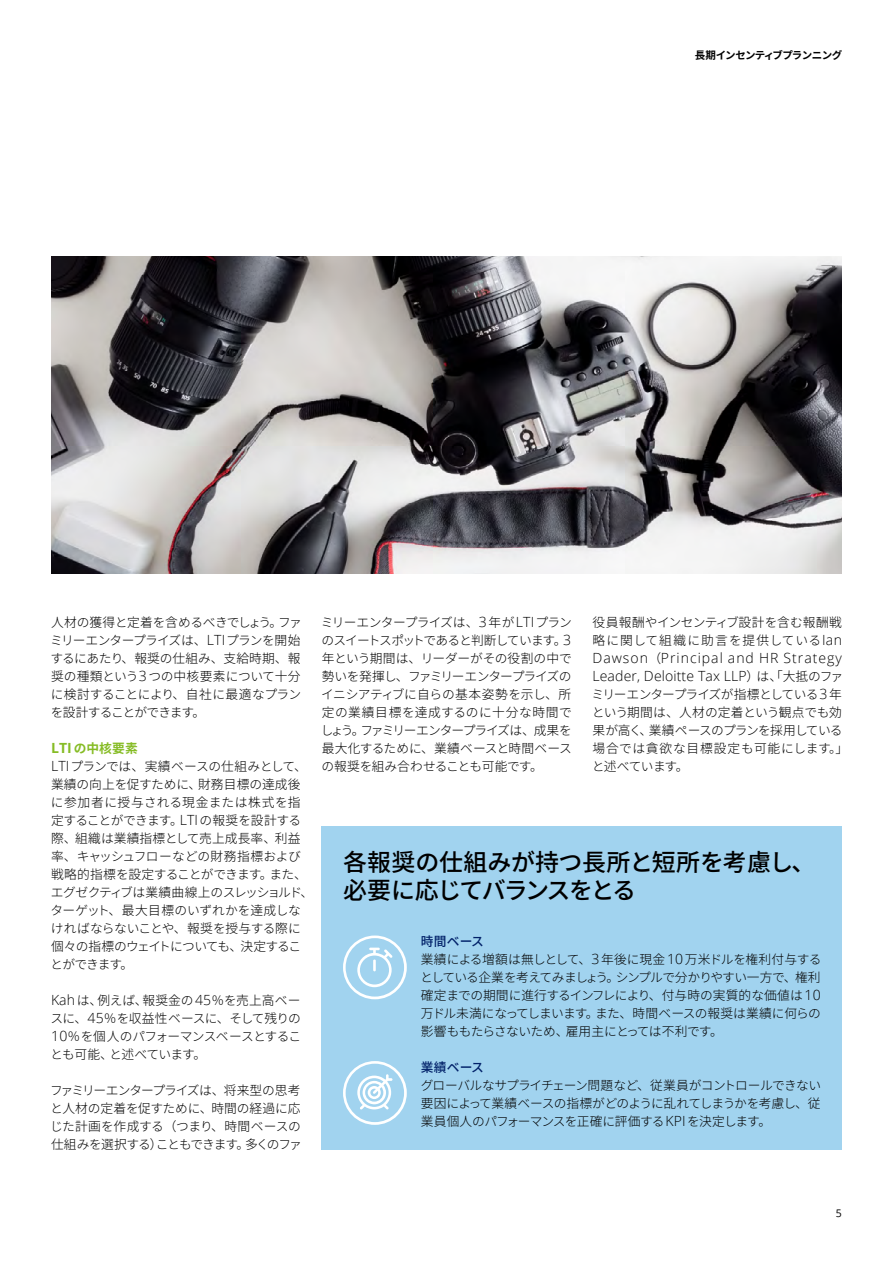
<style>
.page{position:relative;width:893px;height:1263px;background:#fff}
.page>*{position:absolute;margin:0;border:0;box-sizing:border-box;transform-origin:0 0}
.t1{font:500 24px/28.5px "Noto Sans JP";letter-spacing:-.02em;color:#000}
.t2{font:300 14.1px/18px "Open Sans";letter-spacing:.07em;color:#000}
.t3{font:300 12.75px/18px "Noto Sans JP";letter-spacing:-.03em;color:#000;text-align:justify}
.t4{font:300 12.75px/18px "Noto Sans JP";letter-spacing:.03em;color:#000}
.t5{font:500 12.75px "Noto Sans JP";letter-spacing:.01em;color:#012169}
.t6{font:700 10.5px "Noto Sans JP";letter-spacing:-.065em;color:#000}
.t7{font:10.5px "Open Sans";color:#000}
.s1{font-family:"Open Sans";font-size:14.1px}
.s2{font-family:"Open Sans";font-weight:700;font-size:14.1px;color:#86bc25}
.s3{font-weight:700;color:#86bc25}
.s4{font-family:"Noto Sans JP";font-size:12.75px}
.s5{font-weight:500;color:#012169}
</style>
<div class="page">
<img style="left:51px;top:256px;width:791px;height:317px">
<div style="left:322px;top:826px;width:520px;height:323px;background:#a1d3ef"></div>
<svg style="left:343px;top:935px;width:64px;height:64px"></svg>
<svg style="left:343px;top:1061px;width:64px;height:64px"></svg>
<p class="t6" style="left:695px;top:50px;width:149px">長期インセンティブプランニング</p>
<p class="t3" style="left:50px;top:614px;width:253px">人材の獲得と定着を含めるべきでしょう。ファミリーエンタープライズは、<span class="s1">LTI</span>プランを開始するにあたり、報奨の仕組み、支給時期、報奨の種類という<span class="s1">3</span>つの中核要素について十分に検討することにより、自社に最適なプランを設計することができます。</p>
<p class="t3" style="left:50px;top:740px;width:264px;text-align:left"><span class="s2">LTI</span><span class="s3">の中核要素<br></span><span class="s1">LTI</span>プランでは、実績ベースの仕組みとして、業績の向上を促すために、財務目標の達成後に参加者に授与される現金または株式を指定することができます。<span class="s1">LTI</span> の報奨を設計する際、組織は業績指標として売上成長率、利益率、キャッシュフローなどの財務指標および戦略的指標を設定することができます。また、エグゼクティブは業績曲線上のスレッショルド、ターゲット、最大目標のいずれかを達成しなければならないことや、報奨を授与する際に個々の指標のウェイトについても、決定することができます。</p>
<p class="t3" style="left:50px;top:992px;width:252px"><span class="s1">Kah</span>は、例えば、報奨金の<span class="s1">45</span>％を売上高ベースに、<span class="s1">45</span>％を収益性ベースに、そして残りの<span class="s1">10</span>％を個人のパフォーマンスベースとすることも可能、と述べています。</p>
<p class="t3" style="left:50px;top:1082px;width:253px">ファミリーエンタープライズは、将来型の思考と人材の定着を促すために、時間の経過に応じた計画を作成する（つまり、時間ベースの仕組みを選択する）こともできます。多くのファ</p>
<p class="t3" style="left:321px;top:614px;width:253px">ミリーエンタープライズは、<span class="s1">3</span> 年が<span class="s1">LTI</span>プランのスイートスポットであると判断しています。<span class="s1">3</span>年という期間は、リーダーがその役割の中で勢いを発揮し、ファミリーエンタープライズのイニシアティブに自らの基本姿勢を示し、所定の業績目標を達成するのに十分な時間でしょう。ファミリーエンタープライズは、成果を最大化するために、業績ベースと時間ベースの報奨を組み合わせることも可能です。</p>
<p class="t4" style="left:592px;top:614px;width:251px">役員報酬やインセンティブ設計を含む報酬戦略に関して組織に助言を提供している<span class="s1">Ian</span></p>
<p class="t2" style="left:592px;top:649px;width:252px">Dawson<span class="s4">（</span>Principal and HR Strategy<br>Leader, Deloitte Tax LLP<span class="s4">）は、「大抵のファ</span></p>
<p class="t3" style="left:592px;top:686px;width:258px;text-align:left">ミリーエンタープライズが指標としている<span class="s1">3</span> 年という期間は、人材の定着という観点でも効果が高く、業績ペースのプランを採用している場合では貪欲な目標設定も可能にします。」と述べています。</p>
<h1 class="t1" style="left:343px;top:848px;width:474px">各報奨の仕組みが持つ長所と短所を考慮し、必要に応じてバランスをとる</h1>
<p class="t3" style="left:421px;top:932px;width:402px;text-align:left"><span class="s5">時間ベース<br></span>業績による増額は無しとして、<span class="s1">3</span>年後に現金<span class="s1">10</span>万米ドルを権利付与するとしている企業を考えてみましょう。シンプルで分かりやすい一方で、権利確定までの期間に進行するインフレにより、付与時の実質的な価値は<span class="s1">10</span>万ドル未満になってしまいます。また、時間ベースの報奨は業績に何らの影響ももたらさないため、雇用主にとっては不利です。</p>
<p class="t5" style="left:421px;top:1060px;width:65px">業績ベース</p>
<p class="t3" style="left:421px;top:1076px;width:402px">グローバルなサプライチェーン問題など、従業員がコントロールできない要因によって業績ベースの指標がどのように乱れてしまうかを考慮し、従業員個人のパフォーマンスを正確に評価する<span class="s1">KPI</span> を決定します。</p>
<p class="t7" style="left:836px;top:1206px;width:8px">5</p>
</div>
